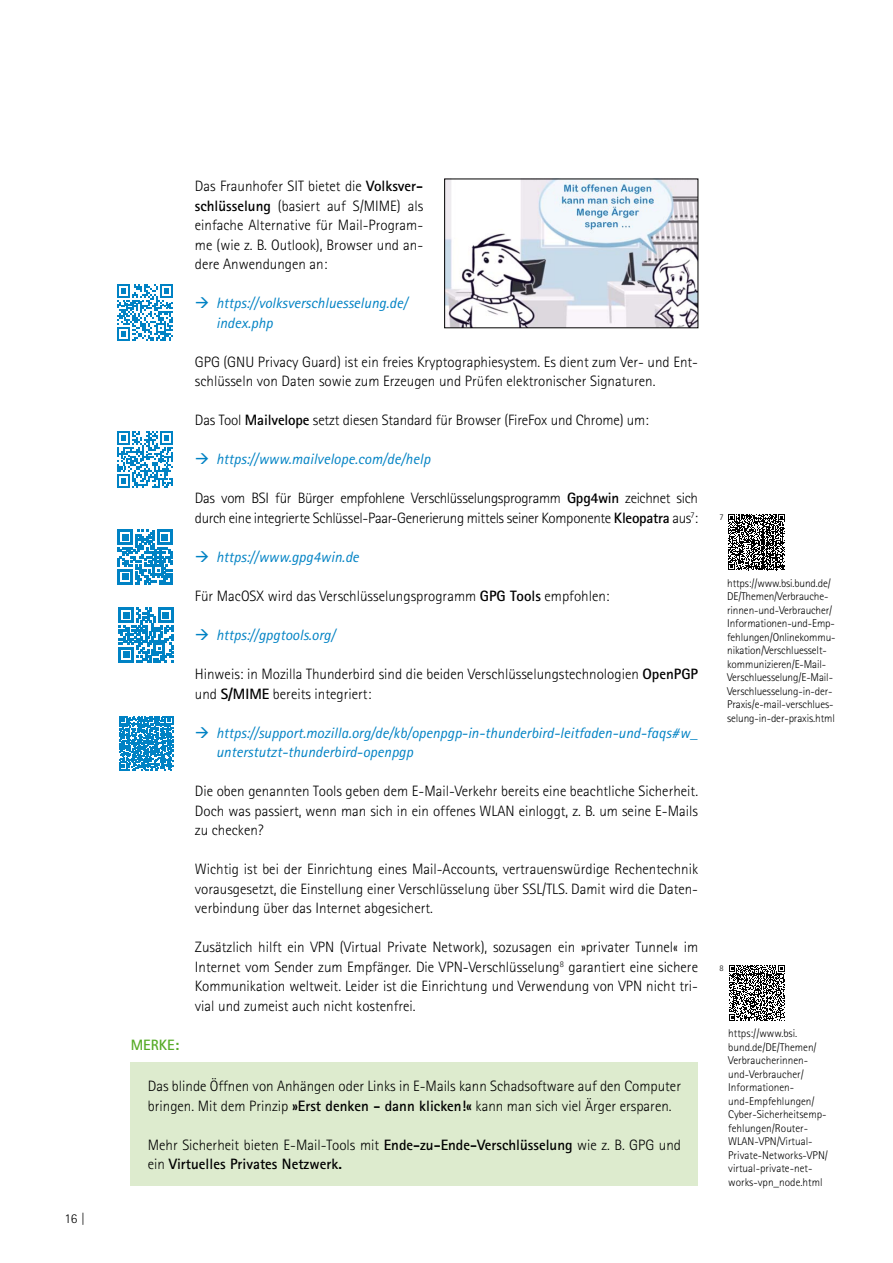
<style>
.page{position:relative;width:893px;height:1263px;background:#fff}
.page>*{position:absolute;margin:0;border:0;box-sizing:border-box;transform-origin:0 0}
.Fließtext{font:300 15px/19.5px "Rotis Sans Serif";color:#000;text-align:justify}
.Hyperlink{font:italic 15px/19.5px "Rotis Sans Serif";color:#0082c4}
.Fließtext-2{font:300 15px/19.5px "Rotis Sans Serif";letter-spacing:-.025em;color:#000}
.Fließtext-3{font:700 15px/19.5px "Rotis Sans Serif";color:#000}
.Fließtext-4{font:700 15px "Rotis Sans Serif";color:#57ab27}
.t1{font:300 13.5px "Rotis Sans Serif";color:#000}
.Marginalspalte{font:300 11.25px/13.5px "Rotis Sans Serif";letter-spacing:-.01em;color:#000}
.t2{font:300 8.7px "Rotis Sans Serif";color:#000}
.s1{font-weight:700}
.s2{font-weight:300}
</style>
<div class="page">
<img style="left:446px;top:181px;width:250px;height:145px">
<div style="left:131px;top:1062px;width:567px;height:124px;background:#ddebce"></div>
<svg style="left:728px;top:514px;width:57px;height:56px"></svg>
<svg style="left:729px;top:965px;width:55px;height:56px"></svg>
<svg style="left:119px;top:716px;width:54px;height:54px"></svg>
<svg style="left:119px;top:607px;width:54px;height:55px"></svg>
<svg style="left:118px;top:530px;width:54px;height:54px"></svg>
<svg style="left:117px;top:431px;width:56px;height:57px"></svg>
<svg style="left:117px;top:284px;width:56px;height:57px"></svg>
<p class="t1" style="left:64px;top:1210px;width:22px">16 |</p>
<p class="Fließtext-4" style="left:131px;top:1035px;width:50px">MERKE:</p>
<p class="Fließtext" style="left:195px;top:177px;width:230px">Das Fraunhofer SIT bietet die <span class="s1">Volksver&shy;schlüsselung</span> (basiert auf S/MIME) als einfache Alternative für Mail-Program&shy;me (wie z. B. Outlook), Browser und an&shy;dere Anwendungen an:</p>
<p class="Hyperlink" style="left:216px;top:294px;width:193px">https://volksverschluesselung.de/ index.php</p>
<p class="Fließtext" style="left:195px;top:352px;width:505px">GPG (GNU Privacy Guard) ist ein freies Kryptographiesystem. Es dient zum Ver- und Ent&shy;schlüsseln von Daten sowie zum Erzeugen und Prüfen elektronischer Signaturen.</p>
<p class="Fließtext" style="left:195px;top:411px;width:455px">Das Tool <span class="s1">Mailvelope</span> setzt diesen Standard für Browser (FireFox und Chrome) um:</p>
<p class="Hyperlink" style="left:216px;top:450px;width:216px">https://www.mailvelope.com/de/help</p>
<p class="Fließtext-2" style="left:195px;top:489px;width:505px">Das vom BSI für Bürger empfohlene Verschlüsselungsprogramm <span class="s1">Gpg4win</span> zeichnet sich durch eine integrierte Schlüssel-Paar-Generierung mittels seiner Komponente <span class="s1">Kleopatra</span> aus<sup>7</sup>:</p>
<p class="Hyperlink" style="left:216px;top:547px;width:144px">https://www.gpg4win.de</p>
<p class="Fließtext" style="left:195px;top:586px;width:416px">Für MacOSX wird das Verschlüsselungsprogramm <span class="s1">GPG Tools</span> empfohlen:</p>
<p class="Hyperlink" style="left:216px;top:625px;width:121px">https://gpgtools.org/</p>
<p class="Fließtext" style="left:195px;top:664px;width:505px">Hinweis: in Mozilla Thunderbird sind die beiden Verschlüsselungstechnologien <span class="s1">OpenPGP </span>und <span class="s1">S/MIME</span> bereits integriert:</p>
<p class="Hyperlink" style="left:216px;top:723px;width:483px">https://support.mozilla.org/de/kb/openpgp-in-thunderbird-leitfaden-und-faqs#w_ unterstutzt-thunderbird-openpgp</p>
<p class="Fließtext" style="left:195px;top:781px;width:505px">Die oben genannten Tools geben dem E-Mail-Verkehr bereits eine beachtliche Sicherheit.<br>Doch was passiert, wenn man sich in ein offenes WLAN einloggt, z. B. um seine E-Mails zu checken?</p>
<p class="Fließtext" style="left:195px;top:859px;width:505px">Wichtig ist bei der Einrichtung eines Mail-Accounts, vertrauenswürdige Rechentechnik vorausgesetzt, die Einstellung einer Verschlüsselung über SSL/TLS. Damit wird die Daten&shy;verbindung über das Internet abgesichert.</p>
<p class="Fließtext" style="left:195px;top:937px;width:505px">Zusätzlich hilft ein VPN (Virtual Private Network), sozusagen ein »privater Tunnel« im Internet vom Sender zum Empfänger. Die VPN-Verschlüsselung<sup>8</sup> garantiert eine sichere Kommunikation weltweit. Leider ist die Einrichtung und Verwendung von VPN nicht tri&shy;vial und zumeist auch nicht kostenfrei.</p>
<p class="Fließtext" style="left:148px;top:1076px;width:535px">Das blinde Öffnen von Anhängen oder Links in E-Mails kann Schadsoftware auf den Computer bringen. Mit dem Prinzip <span class="s1">»Erst denken - dann klicken!«</span> kann man sich viel Ärger ersparen.</p>
<p class="Fließtext-3" style="left:148px;top:1134px;width:535px"><span class="s2">Mehr Sicherheit bieten E-Mail-Tools mit</span> Ende-zu-Ende-Verschlüsselung <span class="s2">wie z. B. GPG und ein</span> Virtuelles Privates Netzwerk.</p>
<p class="t2" style="left:719px;top:512px;width:6px">7</p>
<p class="Marginalspalte" style="left:727px;top:576px;width:110px">https://www.bsi.bund.de/<br>DE/Themen/Verbrauche&shy;rinnen-und-Verbraucher/<br>Informationen-und-Emp&shy;fehlungen/Onlinekommu&shy;nikation/Verschluesselt&shy;kommunizieren/E-Mail-<br>Verschluesselung/E-Mail-<br>Verschluesselung-in-der-<br>Praxis/e-mail-verschlues&shy;selung-in-der-praxis.html</p>
<p class="t2" style="left:719px;top:963px;width:6px">8</p>
<p class="Marginalspalte" style="left:728px;top:1027px;width:101px">https://www.bsi. bund.de/DE/Themen/<br>Verbraucherinnen&shy;und-Verbraucher/<br>Informationen&shy;und-Empfehlungen/<br>Cyber-Sicherheitsemp&shy;fehlungen/Router-<br>WLAN-VPN/Virtual-<br>Private-Networks-VPN/ virtual-private-net&shy;works-vpn_node.html</p>
</div>
